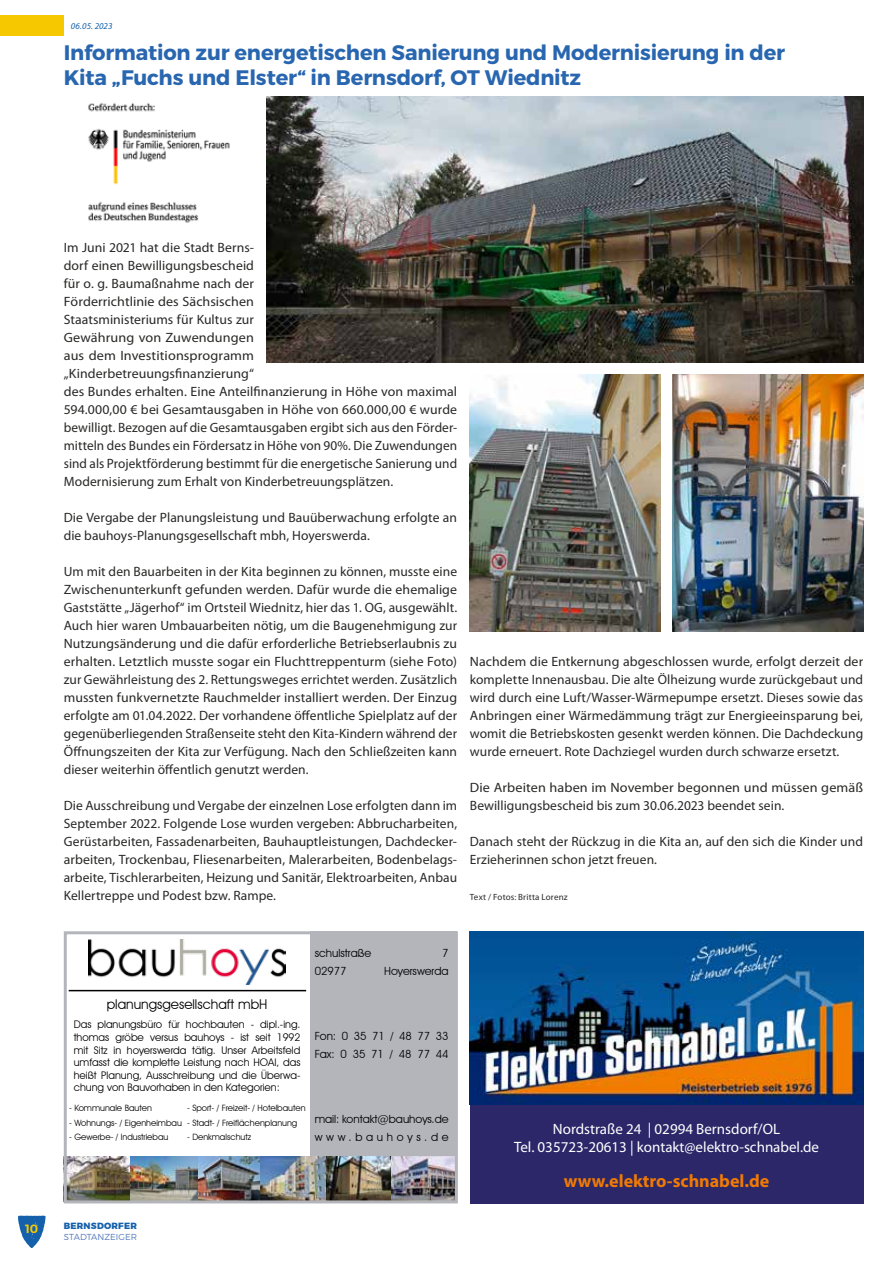
<style>
.page{position:relative;width:893px;height:1263px;background:#fff}
.page>*{position:absolute;margin:0;border:0;box-sizing:border-box;transform-origin:0 0}
.t1{font:700 21px/25.2px "Montserrat";letter-spacing:-.01em;color:#2966b0}
.t2{font:700 18px "Myriad Pro";color:#ef7a05}
.t3{font:15px/18px "Myriad Pro";color:#fff;text-align:center}
.t4{font:13.5px/18px "Myriad Pro";letter-spacing:.005em;color:#282827}
.t5{font:13.5px/18px "Myriad Pro";letter-spacing:.005em;color:#282827;scale:1.05 1}
.t6{font:13.5px "Avant Garde IT Cby BT";color:#000}
.t7{font:600 12px "Montserrat";color:#f6ca00}
.t8{font:11.25px/17.7px "Avant Garde IT Cby BT";color:#000}
.t9{font:10.5px/12.6px "Avant Garde IT Cby BT";color:#000;text-align:justify}
.t10{font:9px "Myriad Pro";letter-spacing:.02em;color:#282827}
.t11{font:800 9px "Montserrat";letter-spacing:.025em;color:#1560ab}
.t12{font:italic 9px "Myriad Pro";letter-spacing:.005em;color:#1560ab}
.t13{font:8.7px "Avant Garde IT Cby BT";color:#000}
.t14{font:300 8.7px "Montserrat";color:#537abd}
</style>
<div class="page">
<svg style="left:18px;top:1215px;width:28px;height:33px"></svg>
<div style="left:0;top:15px;width:64px;height:21px;background:#f5c800"></div>
<div style="left:310px;top:931px;width:147px;height:228px;background:#b3b5bb"></div>
<img style="left:198px;top:1156px;width:128px;height:43px">
<img style="left:326px;top:1156px;width:65px;height:43px">
<img style="left:391px;top:1156px;width:62px;height:43px">
<img style="left:68px;top:1156px;width:130px;height:43px">
<hr style="left:69px;top:990px;width:237px;height:1px;background:#000">
<div style="left:64px;top:931px;width:393px;height:272px;border:3px solid #b3b5bb"></div>
<img style="left:89px;top:940px;width:197px;height:44px">
<div style="left:470px;top:931px;width:393px;height:272px;background:#2b2769"></div>
<img style="left:470px;top:931px;width:393px;height:173px">
<img style="left:88px;top:102px;width:142px;height:121px">
<img style="left:267px;top:96px;width:596px;height:266px">
<img style="left:470px;top:375px;width:190px;height:257px">
<img style="left:673px;top:375px;width:190px;height:257px">
<p class="t12" style="left:71px;top:20px;width:43px">06.05. 2023</p>
<h1 class="t1" style="left:64px;top:40px;width:723px">Information zur energetischen Sanierung und Modernisierung in der<br>Kita „Fuchs und Elster“ in Bernsdorf, OT Wiednitz</h1>
<p class="t4" style="left:64px;top:238px;width:395px">Im Juni 2021 hat die Stadt Berns-<br>dorf einen Bewilligungsbescheid<br>für o. g. Baumaßnahme nach der<br>Förderrichtlinie des Sächsischen<br>Staatsministeriums für Kultus zur<br>Gewährung von Zuwendungen<br>aus dem Investitionsprogramm<br>„Kinderbetreuungsfinanzierung“<br>des Bundes erhalten. Eine Anteilfinanzierung in Höhe von maximal 594.000,00 € bei Gesamtausgaben in Höhe von 660.000,00 € wurde bewilligt. Bezogen auf die Gesamtausgaben ergibt sich aus den Förder&shy;mitteln des Bundes ein Fördersatz in Höhe von 90%. Die Zuwendungen sind als Projektförderung bestimmt für die energetische Sanierung und Modernisierung zum Erhalt von Kinderbetreuungsplätzen.</p>
<p class="t4" style="left:64px;top:508px;width:395px">Die Vergabe der Planungsleistung und Bauüberwachung erfolgte an die bauhoys-Planungsgesellschaft mbh, Hoyerswerda.</p>
<p class="t4" style="left:64px;top:562px;width:395px;text-align:justify">Um mit den Bauarbeiten in der Kita beginnen zu können, musste eine Zwischenunterkunft gefunden werden. Dafür wurde die ehemalige Gaststätte „Jägerhof“ im Ortsteil Wiednitz, hier das 1. OG, ausgewählt.<br>Auch hier waren Umbauarbeiten nötig, um die Baugenehmigung zur Nutzungsänderung und die dafür erforderliche Betriebserlaubnis zu erhalten. Letztlich musste sogar ein Fluchttreppenturm (siehe Foto) zur Gewährleistung des 2. Rettungsweges errichtet werden. Zusätzlich mussten funkvernetzte Rauchmelder installiert werden. Der Einzug erfolgte am 01.04.2022. Der vorhandene öffentliche Spielplatz auf der gegenüberliegenden Straßenseite steht den Kita-Kindern während der Öffnungszeiten der Kita zur Verfügung. Nach den Schließzeiten kann dieser weiterhin öffentlich genutzt werden.</p>
<p class="t4" style="left:64px;top:796px;width:395px;text-align:justify">Die Ausschreibung und Vergabe der einzelnen Lose erfolgten dann im September 2022. Folgende Lose wurden vergeben: Abbrucharbeiten, Gerüstarbeiten, Fassadenarbeiten, Bauhauptleistungen, Dachdecker&shy;arbeiten, Trockenbau, Fliesenarbeiten, Malerarbeiten, Bodenbelags&shy;arbeite, Tischlerarbeiten, Heizung und Sanitär, Elektroarbeiten, Anbau Kellertreppe und Podest bzw. Rampe.</p>
<p class="t4" style="left:470px;top:652px;width:395px;text-align:justify">Nachdem die Entkernung abgeschlossen wurde, erfolgt derzeit der komplette Innenausbau. Die alte Ölheizung wurde zurückgebaut und wird durch eine Luft/Wasser-Wärmepumpe ersetzt. Dieses sowie das Anbringen einer Wärmedämmung trägt zur Energieeinsparung bei, womit die Betriebskosten gesenkt werden können. Die Dachdeckung wurde erneuert. Rote Dachziegel wurden durch schwarze ersetzt.</p>
<p class="t5" style="left:470px;top:778px;width:376px">Die Arbeiten haben im November begonnen und müssen gemäß<br>Bewilligungsbescheid bis zum 30.06.2023 beendet sein.</p>
<p class="t4" style="left:470px;top:832px;width:395px">Danach steht der Rückzug in die Kita an, auf den sich die Kinder und<br>Erzieherinnen schon jetzt freuen.</p>
<p class="t10" style="left:470px;top:891px;width:99px">Text / Fotos: Britta Lorenz</p>
<p class="t8" style="left:315px;top:944px;width:58px">schulstraße</p>
<p class="t8" style="left:442px;top:944px;width:8px">7</p>
<p class="t8" style="left:315px;top:962px;width:33px">02977</p>
<p class="t8" style="left:384px;top:962px;width:66px">Hoyerswerda</p>
<p class="t6" style="left:107px;top:995px;width:162px">planungsgesellschaft mbH</p>
<p class="t9" style="left:74px;top:1018px;width:228px">Das planungsbüro für hochbauten - dipl.-ing. thomas gröbe versus bauhoys - ist seit 1992 mit Sitz in hoyerswerda tätig. Unser Arbeitsfeld umfasst die komplette Leistung nach HOAI, das heißt Planung, Ausschreibung und die Überwa&shy;chung von Bauvorhaben in den Kategorien:</p>
<p class="t13" style="left:69px;top:1102px;width:84px">- Kommunale Bauten</p>
<p class="t13" style="left:69px;top:1117px;width:114px">- Wohnungs- / Eigenheimbau</p>
<p class="t13" style="left:69px;top:1132px;width:101px">- Gewerbe- / Industriebau</p>
<p class="t8" style="left:315px;top:1027px;width:135px">Fon: 0 35 71 / 48 77 33<br>Fax: 0 35 71 / 48 77 44</p>
<p class="t13" style="left:187px;top:1102px;width:120px">- Sport- / Freizeit- / Hotelbauten</p>
<p class="t13" style="left:187px;top:1117px;width:112px">- Stadt- / Freiflächenplanung</p>
<p class="t13" style="left:187px;top:1132px;width:66px">- Denkmalschutz</p>
<p class="t3" style="left:514px;top:1120px;width:307px">Nordstraße 24 | 02994 Bernsdorf/OL<br>Tel. 035723-20613 | kontakt@elektro-schnabel.de</p>
<h2 class="t2" style="left:564px;top:1169px;width:207px">www.elektro-schnabel.de</h2>
<p class="t8" style="left:315px;top:1110px;width:135px">mail: kontakt@bauhoys.de www.bauhoys.de</p>
<p class="t7" style="left:25px;top:1221px;width:15px">10</p>
<p class="t11" style="left:64px;top:1220px;width:75px">BERNSDORFER</p>
<p class="t14" style="left:64px;top:1231px;width:75px">STADTANZEIGER</p>
</div>
